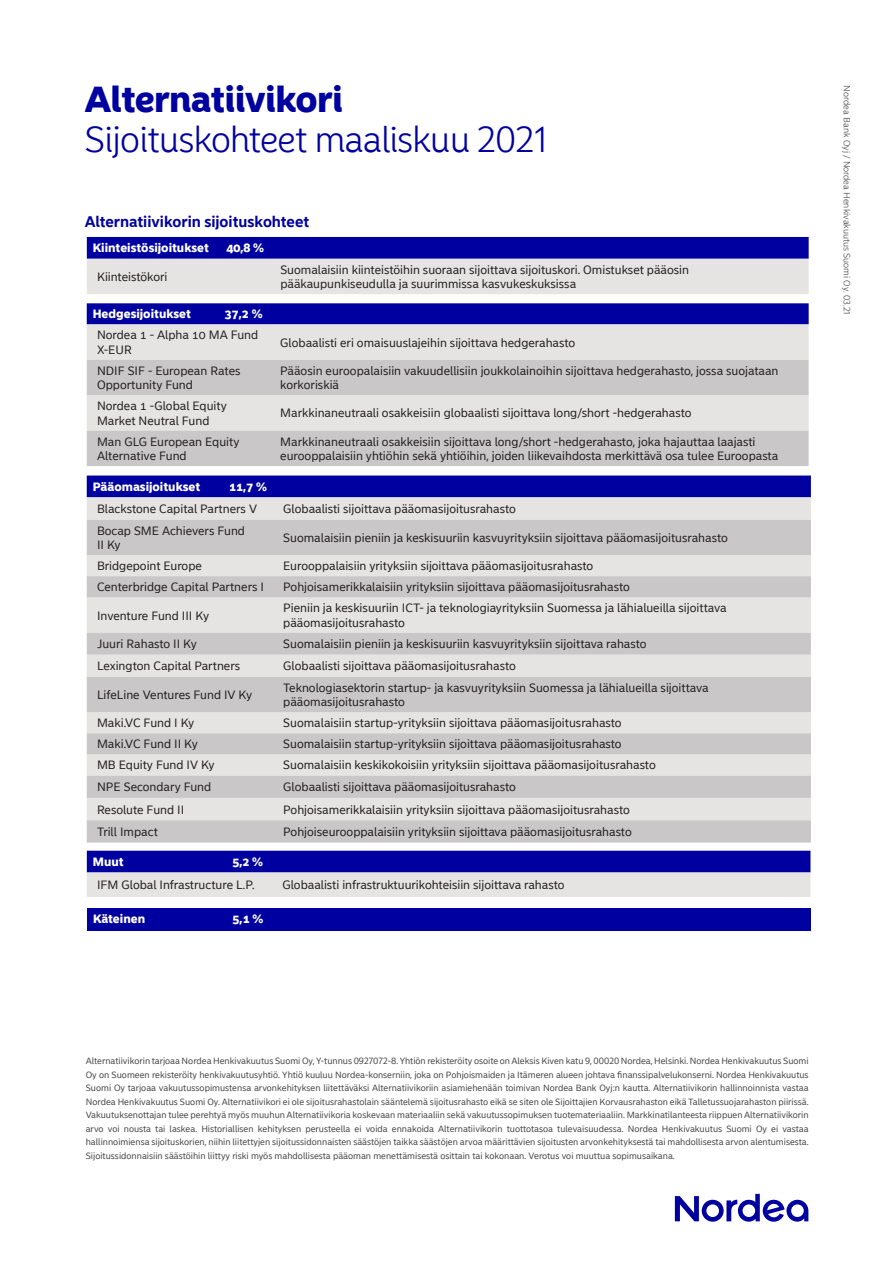
<style>
.page{position:relative;width:893px;height:1263px;background:#fff}
.page>*{position:absolute;margin:0;border:0;box-sizing:border-box;transform-origin:0 0}
.Big_quote__P{font:300 36px "Nordea Sans Large";color:#0000a0}
.A4_Headline__H1{font:900 36px "Nordea Sans Large";color:#0000a0}
.Body_text_headline{font:700 15px "Nordea Sans Small";color:#0000a0}
.Taulukko_body_text{font:12px/14.4px "Nordea Sans Small";color:#231f20}
.Taulukko_header_row{font:900 12px "Nordea Sans Small";color:#fff}
.Lakiteksti__P{font:9px/13.5px "Nordea Sans Small";color:#474748;text-align:justify}
.Lakiteksti_sivu__P{font:300 9px "Nordea Sans Small";color:#474748}
</style>
<div class="page">
<svg style="left:675px;top:1194px;width:133px;height:28px"></svg>
<div style="left:87px;top:908px;width:723px;height:22px;background:#0000a0"></div>
<svg style="left:87px;top:237px;width:722px;height:57px;background:#8e8dc9"></svg>
<div style="left:87px;top:303px;width:722px;height:21px;background:#0000a0"></div>
<div style="left:87px;top:324px;width:722px;height:36px;background:#e6e4e3"></div>
<svg style="left:87px;top:360px;width:722px;height:106px;background:#d2d0d0"></svg>
<div style="left:87px;top:475px;width:724px;height:22px;background:#0000a0"></div>
<div style="left:87px;top:497px;width:724px;height:23px;background:#e6e4e3"></div>
<svg style="left:87px;top:520px;width:724px;height:322px;background:#d6d4d3"></svg>
<svg style="left:87px;top:851px;width:723px;height:46px;background:#7b7ac4"></svg>
<h1 class="A4_Headline__H1" style="left:85px;top:77px;width:259px">Alternatiivikori</h1>
<p class="Big_quote__P" style="left:85px;top:118px;width:465px">Sijoituskohteet maaliskuu 2021</p>
<h2 class="Body_text_headline" style="left:85px;top:212px;width:226px">Alternatiivikorin sijoituskohteet</h2>
<p class="Taulukko_header_row" style="left:93px;top:240px;width:118px">Kiinteistösijoitukset</p>
<p class="Taulukko_header_row" style="left:226px;top:240px;width:39px">40,8 %</p>
<p class="Taulukko_body_text" style="left:97px;top:270px;width:72px">Kiinteistökori</p>
<p class="Taulukko_body_text" style="left:280px;top:262px;width:410px">Suomalaisiin kiinteistöihin suoraan sijoittava sijoituskori. Omistukset pääosin pääkaupunkiseudulla ja suurimmissa kasvukeskuksissa</p>
<p class="Taulukko_header_row" style="left:93px;top:307px;width:100px">Hedgesijoitukset</p>
<p class="Taulukko_header_row" style="left:225px;top:307px;width:39px">37,2 %</p>
<p class="Taulukko_body_text" style="left:97px;top:328px;width:163px">Nordea 1 - Alpha 10 MA Fund<br>X-EUR</p>
<p class="Taulukko_body_text" style="left:280px;top:335px;width:296px">Globaalisti eri omaisuuslajeihin sijoittava hedgerahasto</p>
<p class="Taulukko_body_text" style="left:97px;top:364px;width:145px">NDIF SIF - European Rates<br>Opportunity Fund</p>
<p class="Taulukko_body_text" style="left:280px;top:364px;width:500px">Pääosin euroopalaisiin vakuudellisiin joukkolainoihin sijoittava hedgerahasto, jossa suojataan korkoriskiä</p>
<p class="Taulukko_body_text" style="left:97px;top:399px;width:131px">Nordea 1 -Global Equity<br>Market Neutral Fund</p>
<p class="Taulukko_body_text" style="left:280px;top:406px;width:413px">Markkinaneutraali osakkeisiin globaalisti sijoittava long/short -hedgerahasto</p>
<p class="Taulukko_body_text" style="left:97px;top:434px;width:144px">Man GLG European Equity<br>Alternative Fund</p>
<p class="Taulukko_body_text" style="left:280px;top:434px;width:499px">Markkinaneutraali osakkeisiin sijoittava long/short -hedgerahasto, joka hajauttaa laajasti eurooppalaisiin yhtiöhin sekä yhtiöihin, joiden liikevaihdosta merkittävä osa tulee Euroopasta</p>
<p class="Taulukko_header_row" style="left:93px;top:479px;width:109px">Pääomasijoitukset</p>
<p class="Taulukko_header_row" style="left:229px;top:479px;width:39px">11,7 %</p>
<p class="Taulukko_body_text" style="left:97px;top:502px;width:162px">Blackstone Capital Partners V</p>
<p class="Taulukko_body_text" style="left:283px;top:502px;width:234px">Globaalisti sijoittava pääomasijoitusrahasto</p>
<p class="Taulukko_body_text" style="left:97px;top:523px;width:150px">Bocap SME Achievers Fund<br>II Ky</p>
<p class="Taulukko_body_text" style="left:283px;top:531px;width:446px">Suomalaisiin pieniin ja keskisuuriin kasvuyrityksiin sijoittava pääomasijoitusrahasto</p>
<p class="Taulukko_body_text" style="left:97px;top:559px;width:106px">Bridgepoint Europe</p>
<p class="Taulukko_body_text" style="left:283px;top:559px;width:312px">Eurooppalaisiin yrityksiin sijoittava pääomasijoitusrahasto</p>
<p class="Taulukko_body_text" style="left:97px;top:580px;width:169px">Centerbridge Capital Partners I</p>
<p class="Taulukko_body_text" style="left:283px;top:580px;width:348px">Pohjoisamerikkalaisiin yrityksiin sijoittava pääomasijoitusrahasto</p>
<p class="Taulukko_body_text" style="left:97px;top:608px;width:114px">Inventure Fund III Ky</p>
<p class="Taulukko_body_text" style="left:283px;top:601px;width:445px">Pieniin ja keskisuuriin ICT- ja teknologiayrityksiin Suomessa ja lähialueilla sijoittava pääomasijoitusrahasto</p>
<p class="Taulukko_body_text" style="left:97px;top:637px;width:101px">Juuri Rahasto II Ky</p>
<p class="Taulukko_body_text" style="left:283px;top:637px;width:365px">Suomalaisiin pieniin ja keskisuuriin kasvuyrityksiin sijoittava rahasto</p>
<p class="Taulukko_body_text" style="left:97px;top:659px;width:145px">Lexington Capital Partners</p>
<p class="Taulukko_body_text" style="left:283px;top:659px;width:234px">Globaalisti sijoittava pääomasijoitusrahasto</p>
<p class="Taulukko_body_text" style="left:97px;top:688px;width:157px">LifeLine Ventures Fund IV Ky</p>
<p class="Taulukko_body_text" style="left:283px;top:680px;width:427px">Teknologiasektorin startup- ja kasvuyrityksiin Suomessa ja lähialueilla sijoittava pääomasijoitusrahasto</p>
<p class="Taulukko_body_text" style="left:97px;top:716px;width:99px">Maki.VC Fund I Ky</p>
<p class="Taulukko_body_text" style="left:283px;top:716px;width:340px">Suomalaisiin startup-yrityksiin sijoittava pääomasijoitusrahasto</p>
<p class="Taulukko_body_text" style="left:97px;top:737px;width:102px">Maki.VC Fund II Ky</p>
<p class="Taulukko_body_text" style="left:283px;top:737px;width:340px">Suomalaisiin startup-yrityksiin sijoittava pääomasijoitusrahasto</p>
<p class="Taulukko_body_text" style="left:97px;top:758px;width:119px">MB Equity Fund IV Ky</p>
<p class="Taulukko_body_text" style="left:283px;top:758px;width:374px">Suomalaisiin keskikokoisiin yrityksiin sijoittava pääomasijoitusrahasto</p>
<p class="Taulukko_body_text" style="left:97px;top:780px;width:116px">NPE Secondary Fund</p>
<p class="Taulukko_body_text" style="left:283px;top:780px;width:234px">Globaalisti sijoittava pääomasijoitusrahasto</p>
<p class="Taulukko_body_text" style="left:97px;top:802px;width:89px">Resolute Fund II</p>
<p class="Taulukko_body_text" style="left:283px;top:802px;width:348px">Pohjoisamerikkalaisiin yrityksiin sijoittava pääomasijoitusrahasto</p>
<p class="Taulukko_body_text" style="left:97px;top:825px;width:62px">Trill Impact</p>
<p class="Taulukko_body_text" style="left:283px;top:825px;width:350px">Pohjoiseurooppalaisiin yrityksiin sijoittava pääomasijoitusrahasto</p>
<p class="Taulukko_header_row" style="left:93px;top:854px;width:32px">Muut</p>
<p class="Taulukko_header_row" style="left:232px;top:854px;width:32px">5,2 %</p>
<p class="Taulukko_body_text" style="left:97px;top:878px;width:159px">IFM Global Infrastructure L.P.</p>
<p class="Taulukko_body_text" style="left:282px;top:878px;width:284px">Globaalisti infrastruktuurikohteisiin sijoittava rahasto</p>
<p class="Taulukko_header_row" style="left:93px;top:911px;width:54px">Käteinen</p>
<p class="Taulukko_header_row" style="left:233px;top:911px;width:32px">5,1 %</p>
<p class="Lakiteksti_sivu__P" style="left:852px;top:85px;width:231px;rotate:90deg">Nordea Bank Oyj / Nordea Henkivakuutus Suomi Oy. 03.21</p>
<p class="Lakiteksti__P" style="left:86px;top:1055px;width:724px">Alternatiivikorin tarjoaa Nordea Henkivakuutus Suomi Oy, Y-tunnus 0927072-8. Yhtiön rekisteröity osoite on Aleksis Kiven katu 9, 00020 Nordea, Helsinki. Nordea Henkivakuutus Suomi Oy on Suomeen rekisteröity henkivakuutusyhtiö. Yhtiö kuuluu Nordea-konserniin, joka on Pohjoismaiden ja Itämeren alueen johtava finanssipalvelukonserni. Nordea Henkivakuutus Suomi Oy tarjoaa vakuutussopimustensa arvonkehityksen liitettäväksi Alternatiivikoriin asiamiehenään toimivan Nordea Bank Oyj:n kautta. Alternatiivikorin hallinnoinnista vastaa Nordea Henkivakuutus Suomi Oy. Alternatiivikori ei ole sijoitusrahastolain sääntelemä sijoitusrahasto eikä se siten ole Sijoittajien Korvausrahaston eikä Talletussuojarahaston piirissä.<br>Vakuutuksenottajan tulee perehtyä myös muuhun Alternatiivikoria koskevaan materiaaliin sekä vakuutussopimuksen tuotemateriaaliin. Markkinatilanteesta riippuen Alternatiivikorin arvo voi nousta tai laskea. Historiallisen kehityksen perusteella ei voida ennakoida Alternatiivikorin tuottotasoa tulevaisuudessa. Nordea Henkivakuutus Suomi Oy ei vastaa hallinnoimiensa sijoituskorien, niihin liitettyjen sijoitussidonnaisten säästöjen taikka säästöjen arvoa määrittävien sijoitusten arvonkehityksestä tai mahdollisesta arvon alentumisesta.<br>Sijoitussidonnaisiin säästöihin liittyy riski myös mahdollisesta pääoman menettämisestä osittain tai kokonaan. Verotus voi muuttua sopimusaikana.</p>
</div>
